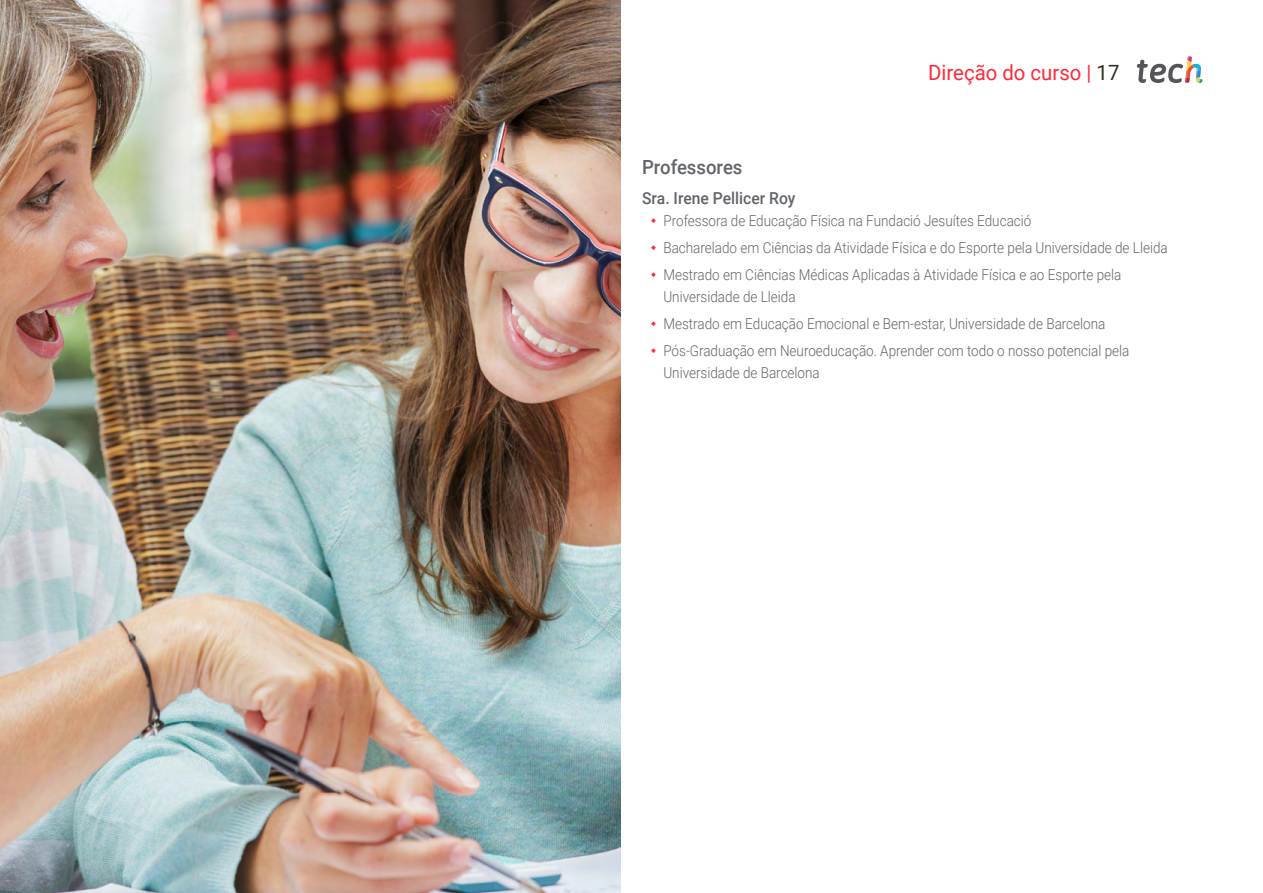
<style>
.page{position:relative;width:1263px;height:893px;background:#fff}
.page>*{position:absolute;margin:0;border:0;box-sizing:border-box;transform-origin:0 0}
.t1{font:21px "Roboto";color:#ff293a}
.t2{font:500 19.5px "Roboto";color:#61646a;scale:.95 1}
.t3{font:500 16.5px "Roboto";color:#61646a;scale:.95 1}
.t4{font:300 15px/26.7px "Roboto";color:#61646a;scale:.9 1}
.s1{color:#312e20}
</style>
<div class="page">
<img style="left:0;top:0;width:621px;height:893px">
<svg style="left:1137px;top:56px;width:65px;height:27px"></svg>
<h1 class="t1" style="left:928px;top:57px;width:193px">Direção do curso | <span class="s1">17</span></h1>
<h2 class="t2" style="left:642px;top:154px;width:107px">Professores</h2>
<p class="t3" style="left:642px;top:186px;width:163px">Sra. Irene Pellicer Roy</p>
<p class="t4" style="left:663px;top:207px;width:562px">Professora de Educação Física na Fundació Jesuítes Educació<br>Bacharelado em Ciências da Atividade Física e do Esporte pela Universidade de Lleida<br>Mestrado em Ciências Médicas Aplicadas à Atividade Física e ao Esporte pela</p>
<p class="t4" style="left:663px;top:283px;width:519px">Universidade de Lleida<br>Mestrado em Educação Emocional e Bem-estar, Universidade de Barcelona<br>Pós-Graduação em Neuroeducação. Aprender com todo o nosso potencial pela</p>
<p class="t4" style="left:663px;top:359px;width:175px">Universidade de Barcelona</p>
</div>
